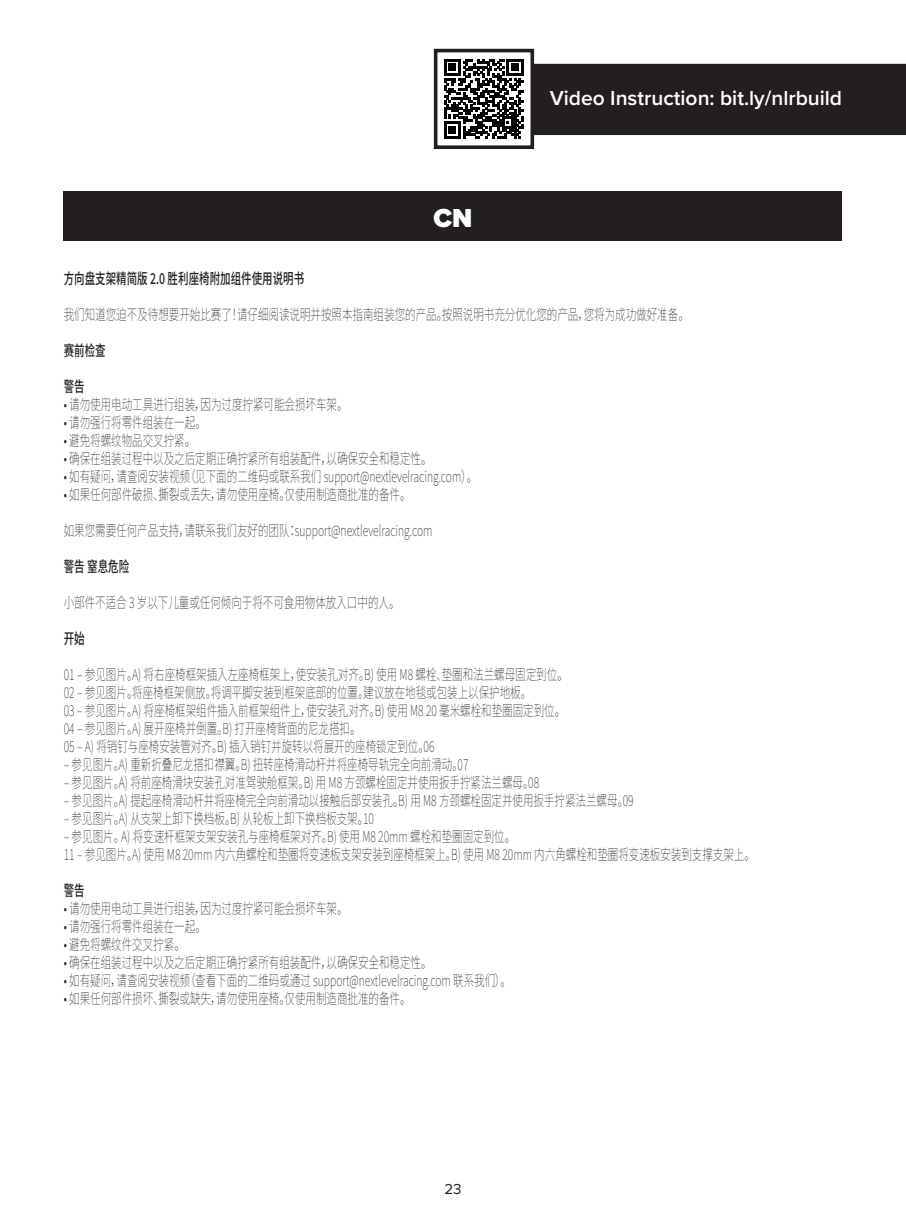
<style>
.page{position:relative;width:906px;height:1225px;background:#fff}
.page>*{position:absolute;margin:0;border:0;box-sizing:border-box;transform-origin:0 0}
.t1{font:900 27px "Proxima Nova";color:#fff}
.t2{font:600 21px "Proxima Nova";color:#fff}
.translation_body{font:200 15px "Source Han Sans";color:#231f20;scale:.7 1}
.translation_body-2{font:500 15px "Source Han Sans";color:#231f20;scale:.7 1}
.t3{font:15px "Proxima Nova";color:#231f20}
</style>
<div class="page">
<svg style="left:444px;top:59px;width:462px;height:79px;background:#403d3e"></svg>
<div style="left:434px;top:49px;width:100px;height:100px;border:4px solid #231f20"></div>
<div style="left:64px;top:191px;width:778px;height:49px;background:#231f20"></div>
<p class="t1" style="left:433px;top:197px;width:41px">CN</p>
<h2 class="t2" style="left:550px;top:83px;width:294px">Video Instruction: bit.ly/nlrbuild</h2>
<p class="translation_body-2" style="left:64px;top:270px;width:345px">方向盘支架精简版 2.0 胜利座椅附加组件使用说明书</p>
<p class="translation_body" style="left:64px;top:306px;width:894px">我们知道您迫不及待想要开始比赛了！请仔细阅读说明并按照本指南组装您的产品。按照说明书充分优化您的产品，您将为成功做好准备。</p>
<p class="translation_body-2" style="left:64px;top:342px;width:62px">赛前检查</p>
<p class="translation_body-2" style="left:64px;top:378px;width:32px">警告</p>
<p class="translation_body" style="left:64px;top:396px;width:407px">• 请勿使用电动工具进行组装，因为过度拧紧可能会损坏车架。</p>
<p class="translation_body" style="left:64px;top:414px;width:204px">• 请勿强行将零件组装在一起。</p>
<p class="translation_body" style="left:64px;top:432px;width:189px">• 避免将螺纹物品交叉拧紧。</p>
<p class="translation_body" style="left:64px;top:450px;width:527px">• 确保在组装过程中以及之后定期正确拧紧所有组装配件，以确保安全和稳定性。</p>
<p class="translation_body" style="left:64px;top:468px;width:592px">• 如有疑问，请查阅安装视频（见下面的二维码或联系我们 support@nextlevelracing.com）。</p>
<p class="translation_body" style="left:64px;top:486px;width:497px">• 如果任何部件破损、撕裂或丢失，请勿使用座椅。仅使用制造商批准的备件。</p>
<p class="translation_body" style="left:64px;top:522px;width:528px">如果您需要任何产品支持，请联系我们友好的团队：support@nextlevelracing.com</p>
<p class="translation_body-2" style="left:64px;top:558px;width:95px">警告 窒息危险</p>
<p class="translation_body" style="left:64px;top:594px;width:481px">小部件不适合 3 岁以下儿童或任何倾向于将不可食用物体放入口中的人。</p>
<p class="translation_body-2" style="left:64px;top:630px;width:32px">开始</p>
<p class="translation_body" style="left:64px;top:666px;width:721px">01 – 参见图片。A) 将右座椅框架插入左座椅框架上，使安装孔对齐。B) 使用 M8 螺栓、垫圈和法兰螺母固定到位。</p>
<p class="translation_body" style="left:64px;top:684px;width:669px">02 – 参见图片。将座椅框架侧放。将调平脚安装到框架底部的位置。建议放在地毯或包装上以保护地板。</p>
<p class="translation_body" style="left:64px;top:702px;width:718px">03 – 参见图片。A) 将座椅框架组件插入前框架组件上，使安装孔对齐。B) 使用 M8 20 毫米螺栓和垫圈固定到位。</p>
<p class="translation_body" style="left:64px;top:720px;width:425px">04 – 参见图片。A) 展开座椅并倒置。B) 打开座椅背面的尼龙搭扣。</p>
<p class="translation_body" style="left:64px;top:738px;width:531px">05 – A) 将销钉与座椅安装管对齐。B) 插入销钉并旋转以将展开的座椅锁定到位。06</p>
<p class="translation_body" style="left:64px;top:756px;width:580px">– 参见图片。A) 重新折叠尼龙搭扣襟翼。B) 扭转座椅滑动杆并将座椅导轨完全向前滑动。07</p>
<p class="translation_body" style="left:64px;top:774px;width:680px">– 参见图片。A) 将前座椅滑块安装孔对准驾驶舱框架。B) 用 M8 方颈螺栓固定并使用扳手拧紧法兰螺母。08</p>
<p class="translation_body" style="left:64px;top:792px;width:815px">– 参见图片。A) 提起座椅滑动杆并将座椅完全向前滑动以接触后部安装孔。B) 用 M8 方颈螺栓固定并使用扳手拧紧法兰螺母。09</p>
<p class="translation_body" style="left:64px;top:810px;width:445px">– 参见图片。A) 从支架上卸下换档板。B) 从轮板上卸下换档板支架。10</p>
<p class="translation_body" style="left:64px;top:828px;width:646px">– 参见图片。A) 将变速杆框架支架安装孔与座椅框架对齐。B) 使用 M8 20mm 螺栓和垫圈固定到位。</p>
<p class="translation_body" style="left:64px;top:846px;width:989px">11 – 参见图片。A) 使用 M8 20mm 内六角螺栓和垫圈将变速板支架安装到座椅框架上。B) 使用 M8 20mm 内六角螺栓和垫圈将变速板安装到支撑支架上。</p>
<p class="translation_body-2" style="left:64px;top:882px;width:32px">警告</p>
<p class="translation_body" style="left:64px;top:900px;width:407px">• 请勿使用电动工具进行组装，因为过度拧紧可能会损坏车架。</p>
<p class="translation_body" style="left:64px;top:918px;width:204px">• 请勿强行将零件组装在一起。</p>
<p class="translation_body" style="left:64px;top:936px;width:174px">• 避免将螺纹件交叉拧紧。</p>
<p class="translation_body" style="left:64px;top:954px;width:527px">• 确保在组装过程中以及之后定期正确拧紧所有组装配件，以确保安全和稳定性。</p>
<p class="translation_body" style="left:64px;top:972px;width:640px">• 如有疑问，请查阅安装视频（查看下面的二维码或通过 support@nextlevelracing.com 联系我们）。</p>
<p class="translation_body" style="left:64px;top:990px;width:497px">• 如果任何部件损坏、撕裂或缺失，请勿使用座椅。仅使用制造商批准的备件。</p>
<p class="t3" style="left:444px;top:1177px;width:19px">23</p>
</div>
